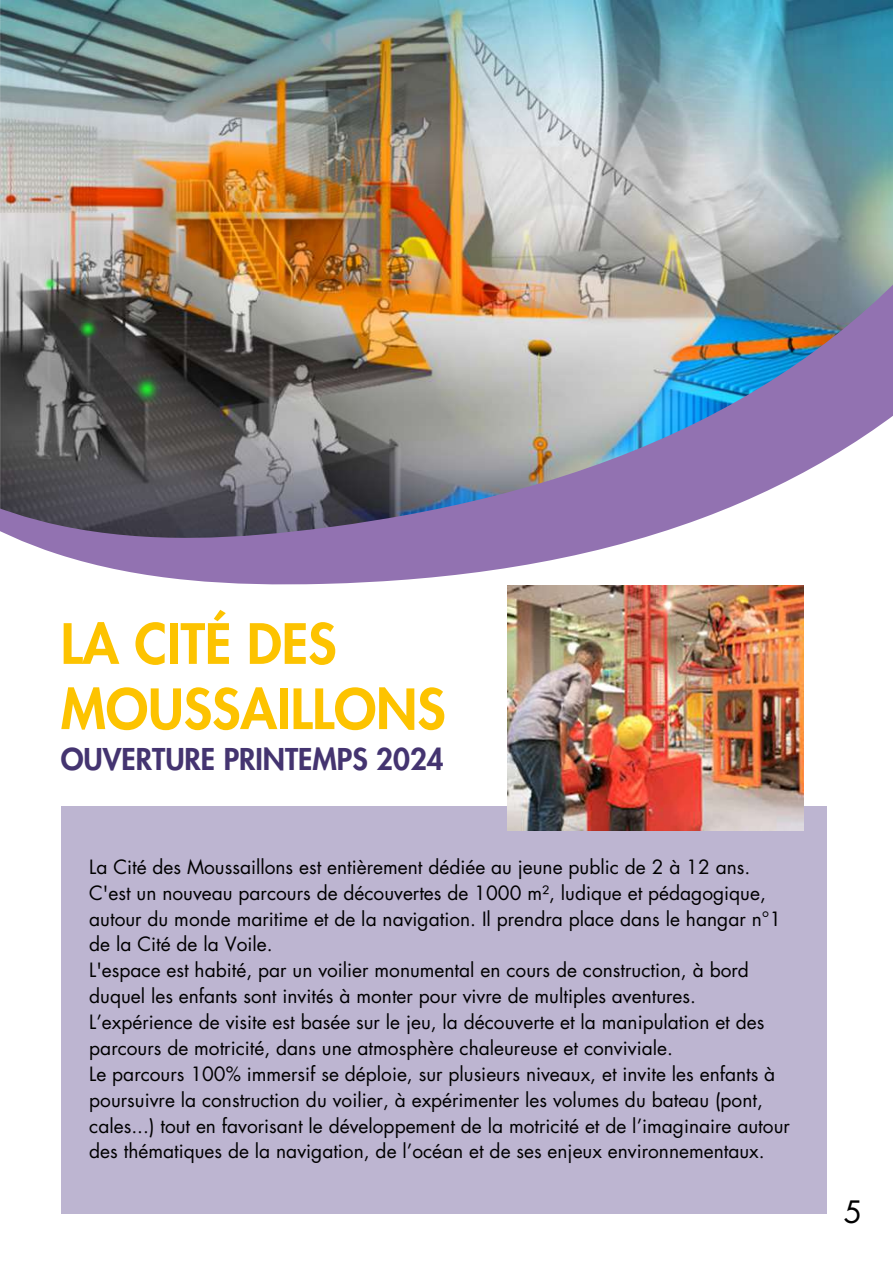
<style>
.page{position:relative;width:893px;height:1264px;background:#fff}
.page>*{position:absolute;margin:0;border:0;box-sizing:border-box;transform-origin:0 0}
.t1{font:800 54px/65.2px "Futura Std";color:#fdc300}
.t2{font:30px "Futura Std";color:#000}
.t3{font:800 29.25px "Futura Std";color:#443470}
.t4{font:19.2px/25.8px "Futura Std";color:#000}
</style>
<div class="page">
<img style="left:0;top:0;width:892px;height:253px">
<div style="left:61px;top:806px;width:765px;height:407px;background:#bdb5d1"></div>
<img style="left:0;top:253px;width:892px;height:93px">
<svg style="left:0;top:346px;width:892px;height:252px"></svg>
<img style="left:507px;top:585px;width:296px;height:245px">
<h1 class="t1" style="left:61px;top:613px;width:386px">LA CITÉ DES<br>MOUSSAILLONS</h1>
<h3 class="t3" style="left:61px;top:745px;width:384px">OUVERTURE PRINTEMPS 2024</h3>
<p class="t4" style="left:89px;top:854px;width:702px">La Cité des Moussaillons est entièrement dédiée au jeune public de 2 à 12 ans.<br>C'est un nouveau parcours de découvertes de 1000 m², ludique et pédagogique, autour du monde maritime et de la navigation. Il prendra place dans le hangar n°1 de la Cité de la Voile.<br>L'espace est habité, par un voilier monumental en cours de construction, à bord duquel les enfants sont invités à monter pour vivre de multiples aventures.<br>L’expérience de visite est basée sur le jeu, la découverte et la manipulation et des parcours de motricité, dans une atmosphère chaleureuse et conviviale.<br>Le parcours 100% immersif se déploie, sur plusieurs niveaux, et invite les enfants à poursuivre la construction du voilier, à expérimenter les volumes du bateau (pont, cales...) tout en favorisant le développement de la motricité et de l’imaginaire autour des thématiques de la navigation, de l’océan et de ses enjeux environnementaux.</p>
<h2 class="t2" style="left:843px;top:1198px;width:20px">5</h2>
</div>
